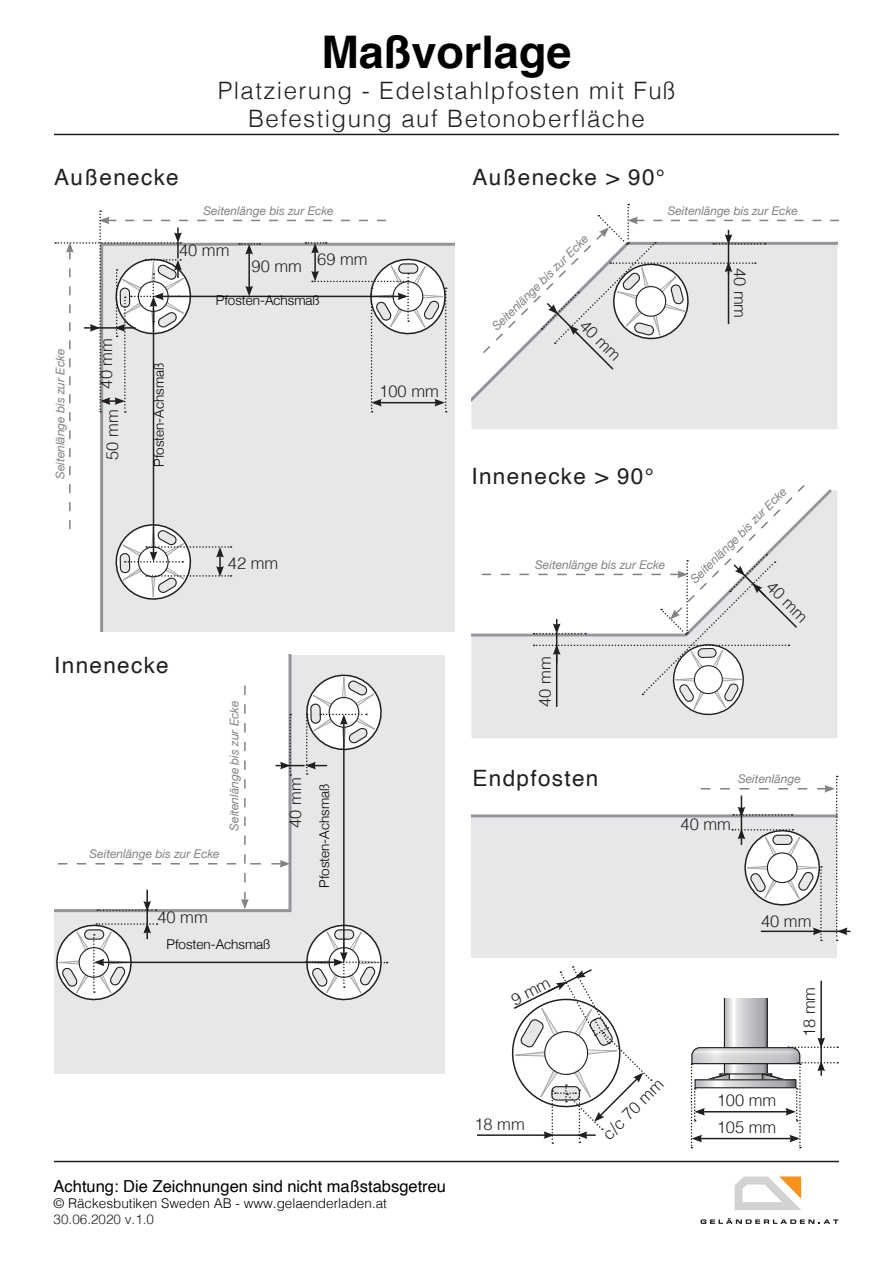
<style>
.page{position:relative;width:893px;height:1263px;background:#fff}
.page>*{position:absolute;margin:0;border:0;box-sizing:border-box;transform-origin:0 0}
.Rubrik_huvud_-_tyska{font:700 45px "Helvetica";color:#000}
.Underrubrik_tyska{font:300 24px "Helvetica";letter-spacing:.06em;color:#231f20}
.Mellanrubrik_-tyska{font:22.5px "Helvetica";letter-spacing:.06em;color:#231f20}
.Mått{font:300 16.5px "Helvetica";color:#231f20}
.Mått-2{font:16.5px "Helvetica";color:#000}
.c_c_text_tyska{font:300 13.5px "Helvetica Neue";color:#000}
.Mått-3{font:300 13.5px "Helvetica";color:#000}
.Mått-4{font:300 13.5px "Helvetica";color:#231f20}
.kursiv_liten_text{font:italic 12px "Helvetica Neue";color:#808285}
</style>
<div class="page">
<div style="left:100px;top:242px;width:354px;height:390px;background:#e6e7e9"></div>
<svg style="left:471px;top:425px;width:366px;height:4px"></svg>
<div style="left:471px;top:371px;width:366px;height:54px;background:#e6e7e9"></div>
<div style="left:471px;top:490px;width:366px;height:248px;background:#e6e7e9"></div>
<svg style="left:471px;top:489px;width:364px;height:149px"></svg>
<div style="left:471px;top:816px;width:366px;height:142px;background:#e6e7e9"></div>
<hr style="left:471px;top:814px;width:366px;height:3px;background:#939598">
<div style="left:54px;top:911px;width:390px;height:162px;background:#e6e7e9"></div>
<div style="left:290px;top:655px;width:154px;height:336px;background:#e6e7e9"></div>
<hr style="left:54px;top:1161px;width:785px;height:1px;background:#231f20">
<hr style="left:54px;top:134px;width:785px;height:1px;background:#231f20">
<hr style="left:477px;top:1134px;width:69px;height:2px;background:#231f20">
<svg style="left:483px;top:204px;width:356px;height:167px"></svg>
<svg style="left:482px;top:485px;width:324px;height:234px"></svg>
<hr style="left:820px;top:981px;width:2px;height:59px;background:#231f20">
<svg style="left:54px;top:670px;width:334px;height:331px"></svg>
<svg style="left:701px;top:776px;width:149px;height:165px"></svg>
<svg style="left:55px;top:210px;width:397px;height:394px"></svg>
<svg style="left:690px;top:999px;width:148px;height:149px"></svg>
<svg style="left:735px;top:1176px;width:66px;height:34px"></svg>
<svg style="left:701px;top:1218px;width:137px;height:6px"></svg>
<svg style="left:508px;top:966px;width:144px;height:178px"></svg>
<p class="Rubrik_huvud_-_tyska" style="left:321px;top:16px;width:252px">Maßvorlage</p>
<p class="Underrubrik_tyska" style="left:218px;top:70px;width:459px">Platzierung - Edelstahlpfosten mit Fuß</p>
<p class="Underrubrik_tyska" style="left:248px;top:99px;width:398px">Befestigung auf Betonoberfläche</p>
<p class="Mellanrubrik_-tyska" style="left:54px;top:160px;width:126px">Außenecke</p>
<p class="Mellanrubrik_-tyska" style="left:472px;top:160px;width:194px">Außenecke &gt; 90°</p>
<p class="kursiv_liten_text" style="left:52px;top:479px;width:132px;rotate:-90deg">Seitenlänge bis zur Ecke</p>
<p class="Mått" style="left:92px;top:389px;width:52px;rotate:-90deg">40 mm</p>
<p class="Mått" style="left:98px;top:460px;width:52px;rotate:-90deg">50 mm</p>
<p class="c_c_text_tyska" style="left:148px;top:467px;width:106px;rotate:-90deg">Pfosten-Achsmaß</p>
<p class="kursiv_liten_text" style="left:203px;top:202px;width:132px">Seitenlänge bis zur Ecke</p>
<p class="kursiv_liten_text" style="left:668px;top:202px;width:132px">Seitenlänge bis zur Ecke</p>
<p class="kursiv_liten_text" style="left:488px;top:322px;width:132px;rotate:-45deg">Seitenlänge bis zur Ecke</p>
<p class="Mått" style="left:179px;top:236px;width:52px">40 mm</p>
<p class="Mått" style="left:317px;top:246px;width:52px">69 mm</p>
<p class="Mått" style="left:252px;top:252px;width:52px">90 mm</p>
<p class="Mått" style="left:754px;top:268px;width:52px;rotate:90deg">40 mm</p>
<p class="c_c_text_tyska" style="left:216px;top:290px;width:106px">Pfosten-Achsmaß</p>
<p class="Mått" style="left:593px;top:312px;width:52px;rotate:45deg">40 mm</p>
<p class="Mått" style="left:228px;top:549px;width:52px">42 mm</p>
<p class="Mått" style="left:379px;top:377px;width:61px">100 mm</p>
<p class="Mellanrubrik_-tyska" style="left:471px;top:459px;width:184px">Innenecke &gt; 90°</p>
<p class="kursiv_liten_text" style="left:535px;top:556px;width:132px">Seitenlänge bis zur Ecke</p>
<p class="kursiv_liten_text" style="left:686px;top:575px;width:132px;rotate:-45deg">Seitenlänge bis zur Ecke</p>
<p class="Mått" style="left:779px;top:574px;width:52px;rotate:45deg">40 mm</p>
<p class="Mellanrubrik_-tyska" style="left:54px;top:647px;width:116px">Innenecke</p>
<p class="kursiv_liten_text" style="left:90px;top:845px;width:132px">Seitenlänge bis zur Ecke</p>
<p class="kursiv_liten_text" style="left:226px;top:831px;width:132px;rotate:-90deg">Seitenlänge bis zur Ecke</p>
<p class="Mått" style="left:157px;top:903px;width:52px">40 mm</p>
<p class="c_c_text_tyska" style="left:167px;top:933px;width:106px">Pfosten-Achsmaß</p>
<p class="Mått" style="left:281px;top:828px;width:52px;rotate:-90deg">40 mm</p>
<p class="c_c_text_tyska" style="left:313px;top:888px;width:106px;rotate:-90deg">Pfosten-Achsmaß</p>
<p class="Mått-2" style="left:54px;top:1173px;width:394px">Achtung: Die Zeichnungen sind nicht maßstabsgetreu</p>
<p class="Mått-3" style="left:54px;top:1192px;width:335px">© Räckesbutiken Sweden AB - www.gelaenderladen.at</p>
<p class="Mått-4" style="left:54px;top:1208px;width:102px">30.06.2020 v.1.0</p>
<p class="Mått" style="left:531px;top:707px;width:52px;rotate:-90deg">40 mm</p>
<p class="Mellanrubrik_-tyska" style="left:472px;top:761px;width:127px">Endpfosten</p>
<p class="kursiv_liten_text" style="left:738px;top:770px;width:64px">Seitenlänge</p>
<p class="Mått" style="left:681px;top:810px;width:52px">40 mm</p>
<p class="Mått" style="left:474px;top:1110px;width:52px">18 mm</p>
<p class="Mått" style="left:595px;top:1127px;width:79px;rotate:-45deg">c/c 70 mm</p>
<p class="Mått" style="left:761px;top:907px;width:52px">40 mm</p>
<p class="Mått" style="left:717px;top:1086px;width:61px">100 mm</p>
<p class="Mått" style="left:717px;top:1113px;width:61px">105 mm</p>
<p class="Mått" style="left:795px;top:1037px;width:52px;rotate:-90deg">18 mm</p>
</div>
